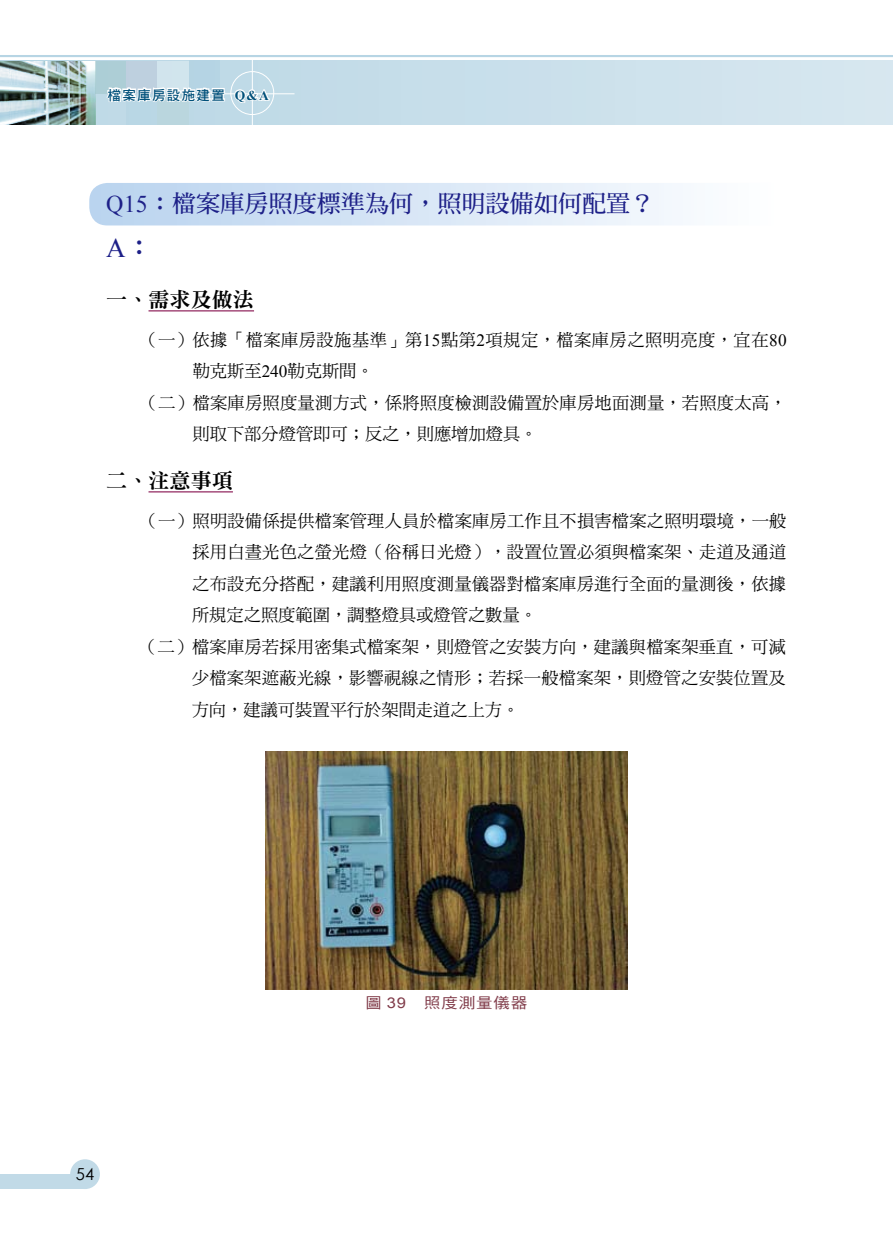
<style>
.page{position:relative;width:893px;height:1255px;background:#fff}
.page>*{position:absolute;margin:0;border:0;box-sizing:border-box;transform-origin:0 0}
.t1{font:27px "Times New Roman";color:#1d2088}
.t2{font:24px "DF Ming Std W7";letter-spacing:.005em;color:#1d2088}
.t3{font:21px "DF Ming Std W9";letter-spacing:.005em;color:#000}
.t4{font:17.25px "DF Ming Std W5";letter-spacing:.015em;color:#000}
.t5{font:16.5px "Century Gothic";color:#000}
.t6{font:14.85px "DF Hei Std W5";letter-spacing:.05em;color:#803b49;scale:1.11 1}
.t7{font:13.5px "DF Hei Std W7";letter-spacing:.1em;color:#00507a}
.s1{font-family:"Times New Roman";font-weight:700}
.s2{font-family:"Times New Roman"}
.s3{font-family:"DF Ming Std W7"}
.s4{font-family:"Arial"}
</style>
<div class="page">
<div style="left:0;top:1174px;width:85px;height:14px;background:#c1dae7"></div>
<div style="left:70px;top:1159px;width:30px;height:29px;background:#c1dae7;border-radius:50%"></div>
<div style="left:0;top:61px;width:893px;height:64px;background:#cbe0eb"></div>
<div style="left:230px;top:71px;width:44px;height:44px;border:1px solid #fff;border-radius:50%"></div>
<hr style="left:210px;top:93px;width:85px;height:1px;background:#fff">
<hr style="left:252px;top:58px;width:1px;height:79px;background:#fff">
<img style="left:0;top:61px;width:95px;height:63px">
<div style="left:157px;top:61px;width:31px;height:33px;background:#d1e5ed"></div>
<div style="left:157px;top:94px;width:31px;height:31px;background:#bad6de"></div>
<div style="left:126px;top:61px;width:31px;height:33px;background:#bed0df"></div>
<div style="left:126px;top:94px;width:31px;height:31px;background:#b7d5e4"></div>
<div style="left:96px;top:61px;width:30px;height:33px;background:#acced6"></div>
<div style="left:96px;top:94px;width:30px;height:31px;background:#c0dae7"></div>
<div style="left:189px;top:61px;width:31px;height:32px;background:#b5d4e4"></div>
<hr style="left:0;top:55px;width:893px;height:2px;background:#b7d5e4">
<svg style="left:106px;top:80px;width:120px;height:24px"></svg>
<svg style="left:233px;top:88px;width:38px;height:17px"></svg>
<hr style="left:892px;top:61px;width:1px;height:64px;background:#d7e7f0">
<svg style="left:89px;top:183px;width:594px;height:42px;background:#d6e5f5"></svg>
<hr style="left:149px;top:310px;width:105px;height:1px;background:#7e0043">
<hr style="left:149px;top:491px;width:84px;height:1px;background:#7e0043">
<img style="left:266px;top:751px;width:361px;height:238px">
<p class="t7" style="left:107px;top:87px;width:163px">檔案庫房設施建置 <span class="s1">Q&amp;A</span></p>
<p class="t2" style="left:106px;top:190px;width:550px"><span class="s2">Q15</span>：檔案庫房照度標準為何，照明設備如何配置？</p>
<p class="t1" style="left:106px;top:230px;width:48px">A<span class="s3">：</span></p>
<p class="t3" style="left:106px;top:288px;width:149px">一、需求及做法</p>
<p class="t4" style="left:141px;top:330px;width:647px">（一）依據「檔案庫房設施基準」第<span class="s2">15</span>點第<span class="s2">2</span>項規定，檔案庫房之照明亮度，宜在<span class="s2">80</span></p>
<p class="t4" style="left:193px;top:361px;width:183px">勒克斯至<span class="s2">240</span>勒克斯間。</p>
<p class="t4" style="left:141px;top:393px;width:647px">（二）檔案庫房照度量測方式，係將照度檢測設備置於庫房地面測量，若照度太高，</p>
<p class="t4" style="left:192px;top:424px;width:346px">則取下部分燈管即可；反之，則應增加燈具。</p>
<p class="t3" style="left:106px;top:468px;width:128px">二、注意事項</p>
<p class="t4" style="left:141px;top:511px;width:647px">（一）照明設備係提供檔案管理人員於檔案庫房工作且不損害檔案之照明環境，一般</p>
<p class="t4" style="left:192px;top:542px;width:595px">採用白晝光色之螢光燈（俗稱日光燈），設置位置必須與檔案架、走道及通道</p>
<p class="t4" style="left:192px;top:574px;width:595px">之布設充分搭配，建議利用照度測量儀器對檔案庫房進行全面的量測後，依據</p>
<p class="t4" style="left:192px;top:605px;width:346px">所規定之照度範圍，調整燈具或燈管之數量。</p>
<p class="t4" style="left:140px;top:637px;width:647px">（二）檔案庫房若採用密集式檔案架，則燈管之安裝方向，建議與檔案架垂直，可減</p>
<p class="t4" style="left:192px;top:668px;width:595px">少檔案架遮蔽光線，影響視線之情形；若採一般檔案架，則燈管之安裝位置及</p>
<p class="t4" style="left:192px;top:700px;width:329px">方向，建議可裝置平行於架間走道之上方。</p>
<p class="t5" style="left:76px;top:1162px;width:20px">54</p>
<p class="t6" style="left:366px;top:994px;width:147px">圖 <span class="s4">39</span> 照度測量儀器</p>
</div>
